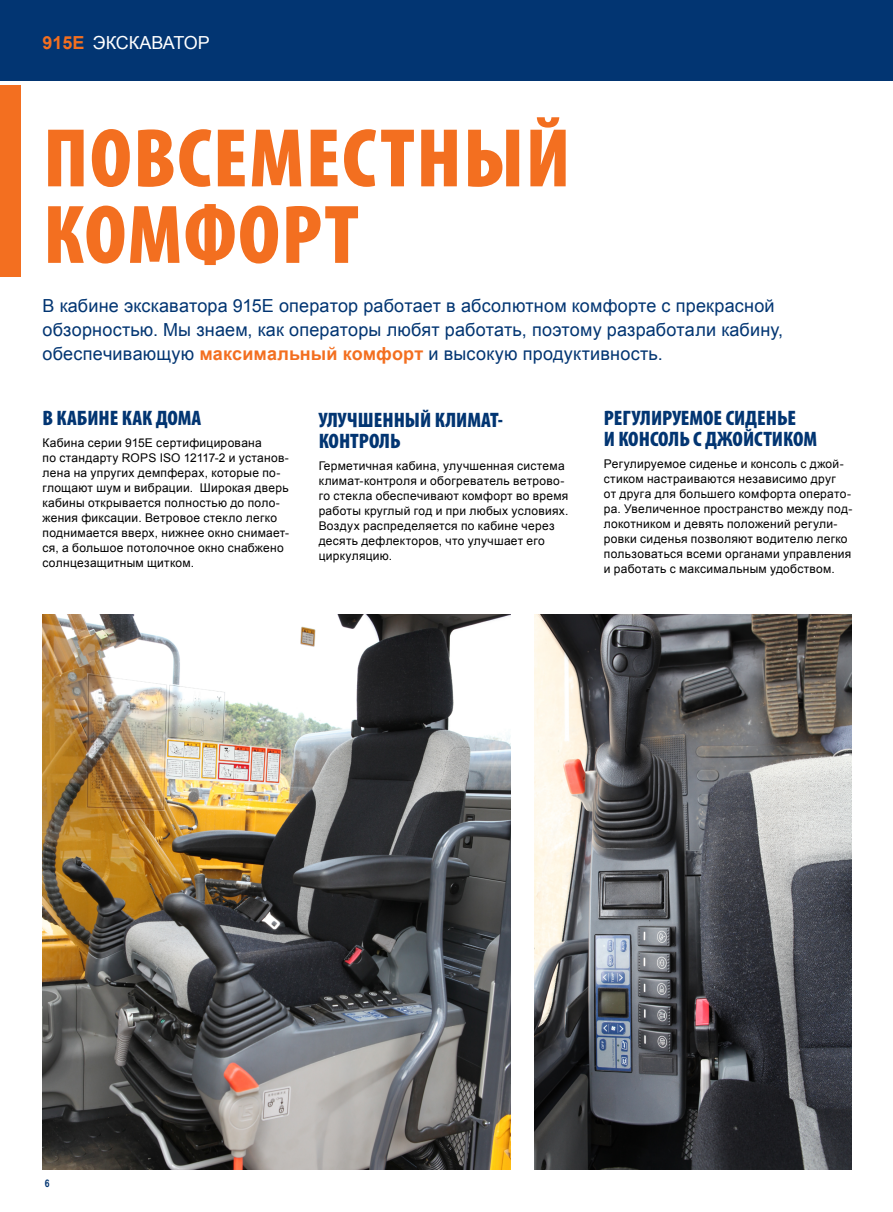
<style>
.page{position:relative;width:893px;height:1212px;background:#fff}
.page>*{position:absolute;margin:0;border:0;box-sizing:border-box;transform-origin:0 0}
.t1{font:900 condensed 84px/76.5px "Myriad Pro";letter-spacing:.02em;color:#f36f20}
.t2{font:900 condensed 21px/21px "Myriad Pro";color:#023572}
.t3{font:18px/24px "Arial";letter-spacing:.01em;color:#023572}
.t4{font:18px "Arial";color:#fff}
.t5{font:12px/15px "Arial";letter-spacing:.025em;color:#000}
.t6{font:700 10.5px "Arial Narrow";color:#023572}
.s1{font-weight:700;color:#f36f20}
</style>
<div class="page">
<div style="left:0;top:0;width:893px;height:81px;background:#023572"></div>
<div style="left:0;top:85px;width:21px;height:191px;background:#f36f20"></div>
<img style="left:43px;top:614px;width:467px;height:555px">
<img style="left:535px;top:614px;width:316px;height:555px">
<h3 class="t4" style="left:43px;top:31px;width:169px"><span class="s1">915E</span> ЭКСКАВАТОР</h3>
<h1 class="t1" style="left:43px;top:118px;width:529px">ПОВСЕМЕСТНЫЙ<br>КОМФОРТ</h1>
<h3 class="t3" style="left:43px;top:294px;width:742px">В кабине экскаватора 915E оператор работает в абсолютном комфорте с прекрасной обзорностью. Мы знаем, как операторы любят работать, поэтому разработали кабину, обеспечивающую <span class="s1">максимальный комфорт</span> и высокую продуктивность.</h3>
<h2 class="t2" style="left:43px;top:406px;width:160px">В КАБИНЕ КАК ДОМА</h2>
<p class="t5" style="left:43px;top:435px;width:248px">Кабина серии 915E сертифицирована<br>по стандарту ROPS ISO 12117-2 и установ&shy;лена на упругих демпферах, которые по&shy;глощают шум и вибрации. Широкая дверь кабины открывается полностью до поло&shy;жения фиксации. Ветровое стекло легко поднимается вверх, нижнее окно снимает&shy;ся, а большое потолочное окно снабжено солнцезащитным щитком.</p>
<h2 class="t2" style="left:319px;top:409px;width:186px">УЛУЧШЕННЫЙ КЛИМАТ-<br>КОНТРОЛЬ</h2>
<p class="t5" style="left:319px;top:458px;width:251px">Герметичная кабина, улучшенная система климат-контроля и обогреватель ветрово&shy;го стекла обеспечивают комфорт во время работы круглый год и при любых условиях.<br>Воздух распределяется по кабине через десять дефлекторов, что улучшает его циркуляцию.</p>
<h2 class="t2" style="left:604px;top:406px;width:215px">РЕГУЛИРУЕМОЕ СИДЕНЬЕ<br>И КОНСОЛЬ С ДЖОЙСТИКОМ</h2>
<p class="t5" style="left:604px;top:456px;width:250px">Регулируемое сиденье и консоль с джой&shy;стиком настраиваются независимо друг<br>от друга для большего комфорта операто&shy;ра. Увеличенное пространство между под&shy;локотником и девять положений регули&shy;ровки сиденья позволяют водителю легко пользоваться всеми органами управления и работать с максимальным удобством.</p>
<p class="t6" style="left:45px;top:1175px;width:6px">6</p>
</div>
